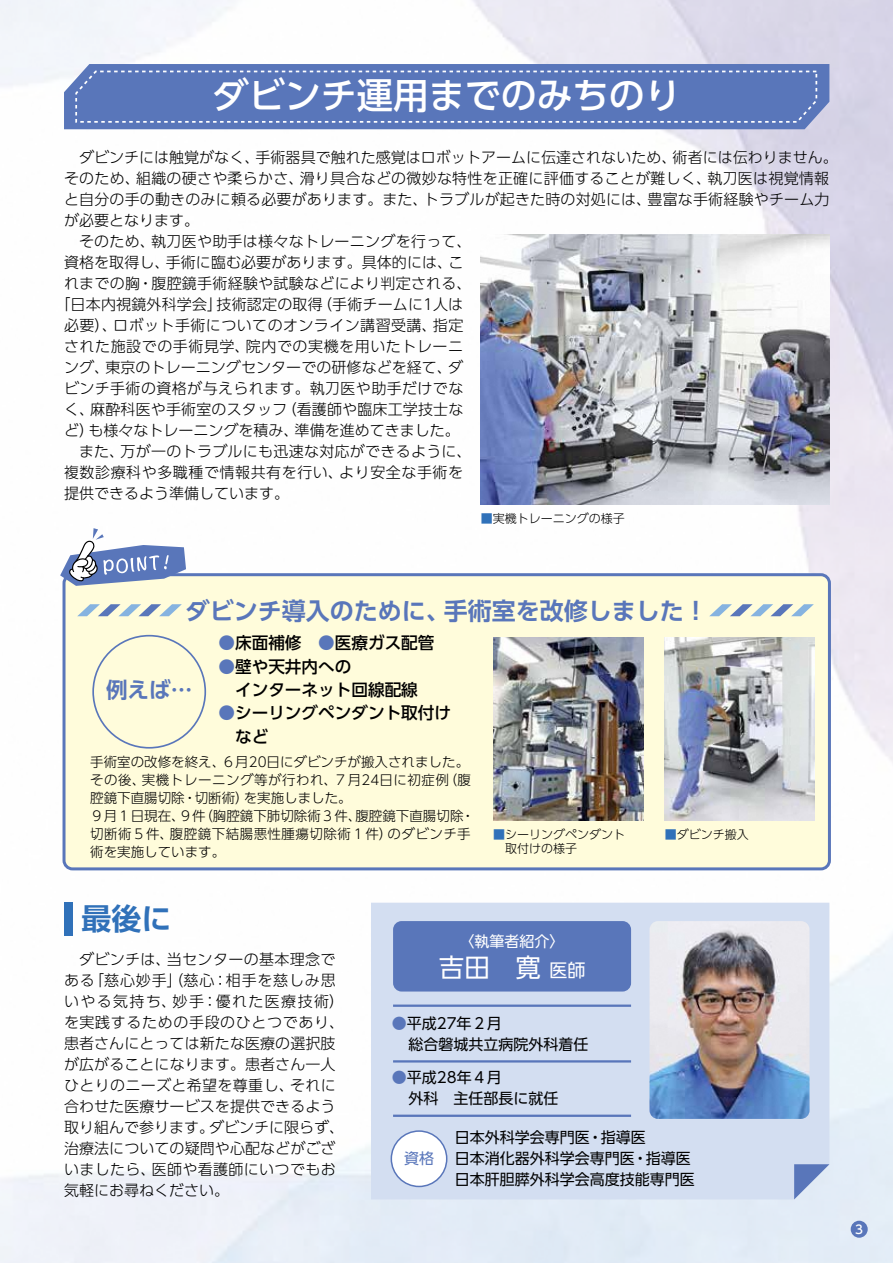
<style>
.page{position:relative;width:893px;height:1263px;background:#fff}
.page>*{position:absolute;margin:0;border:0;box-sizing:border-box;transform-origin:0 0}
.t1{font:500 36px "UD Shin Go Pro";color:#fff}
.t2{font:700 30px "UD Shin Go Pro De";color:#3071b9}
.t3{font:25.5px "UD Shin Go Pro";color:#fff}
.t4{font:700 24px "UD Shin Go Pro De";color:#5976ba}
.t5{font:700 21.6px "UD Shin Go Pro De";color:#5976ba}
.t6{font:500 16.65px/23.2px "UD Shin Go Pro";color:#000}
.t7{font:300 15px/21px "UD Shin Go Pro";letter-spacing:.015em;color:#000}
.t8{font:15px/21px "UD Shin Go Pro";color:#000}
.t9{font:300 15px "UD Shin Go Pro";letter-spacing:.035em;color:#000}
.t10{font:15px "UD Shin Go Pro";color:#fff}
.t11{font:15px "UD Shin Go Pro";color:#5976ba}
.t12{font:300 13.5px/18px "UD Shin Go Pro";color:#000}
.t13{font:300 12px/14.4px "UD Shin Go Pro";color:#000}
.t14{font:500 12px "UD Shin Go Pro";color:#fff}
.s1{color:#3071b9}
.s2{color:#5976ba}
.s3{font-size:18px}
</style>
<div class="page">
<img style="left:0;top:0;width:893px;height:1263px">
<div style="left:371px;top:903px;width:458px;height:296px;background:#d3def1"></div>
<svg style="left:794px;top:1164px;width:35px;height:35px"></svg>
<div style="left:393px;top:921px;width:238px;height:70px;background:#5976ba;border-radius:9px"></div>
<div style="left:64px;top:575px;width:765px;height:294px;background:#fffcdb;border-radius:9px"></div>
<div style="left:63px;top:573px;width:768px;height:297px;border:3px solid #5976ba;border-radius:9px"></div>
<div style="left:64px;top:903px;width:9px;height:33px;background:#3071b9"></div>
<img style="left:481px;top:234px;width:348px;height:270px">
<div style="left:64px;top:64px;width:765px;height:65px;background:#5976ba"></div>
<div style="left:74px;top:70px;width:744px;height:54px;background:#5976ba"></div>
<svg style="left:60px;top:528px;width:126px;height:58px"></svg>
<img style="left:665px;top:637px;width:150px;height:183px">
<img style="left:493px;top:637px;width:150px;height:183px">
<div style="left:92px;top:635px;width:114px;height:114px;border:2px solid #5976ba;border-radius:50%"></div>
<svg style="left:709px;top:604px;width:105px;height:12px"></svg>
<svg style="left:77px;top:604px;width:105px;height:12px"></svg>
<img style="left:649px;top:921px;width:160px;height:198px">
<div style="left:391px;top:1131px;width:56px;height:55px;background:#fff;border-radius:50%"></div>
<div style="left:391px;top:1130px;width:56px;height:57px;border:2px solid #5976ba;border-radius:50%"></div>
<hr style="left:393px;top:1060px;width:238px;height:2px;background:#5976ba">
<hr style="left:393px;top:1114px;width:238px;height:3px;background:#5976ba">
<hr style="left:393px;top:1004px;width:238px;height:3px;background:#5976ba">
<div style="left:851px;top:1221px;width:17px;height:17px;background:#5976ba;border-radius:50%"></div>
<h1 class="t1" style="left:213px;top:66px;width:469px">ダビンチ運用までのみちのり</h1>
<p class="t7" style="left:64px;top:146px;width:775px">　ダビンチには触覚がなく、手術器具で触れた感覚はロボットアームに伝達されないため、術者には伝わりません。</p>
<p class="t7" style="left:64px;top:167px;width:767px">そのため、組織の硬さや柔らかさ、滑り具合などの微妙な特性を正確に評価することが難しく、執刀医は視覚情報</p>
<p class="t7" style="left:64px;top:188px;width:767px">と自分の手の動きのみに頼る必要があります。また、トラブルが起きた時の対処には、豊富な手術経験やチーム力</p>
<p class="t7" style="left:64px;top:209px;width:137px">が必要となります。</p>
<p class="t7" style="left:64px;top:230px;width:409px">　そのため、執刀医や助手は様々なトレーニングを行って、</p>
<p class="t7" style="left:64px;top:251px;width:401px">資格を取得し、手術に臨む必要があります。具体的には、こ</p>
<p class="t7" style="left:64px;top:272px;width:409px">れまでの胸・腹腔鏡手術経験や試験などにより判定される、</p>
<p class="t7" style="left:56px;top:293px;width:409px">「日本内視鏡外科学会」技術認定の取得（手術チームに1人は</p>
<p class="t7" style="left:64px;top:314px;width:401px">必要）、ロボット手術についてのオンライン講習受講、指定</p>
<p class="t9" style="left:64px;top:334px;width:401px">された施設での手術見学、院内での実機を用いたトレーニ</p>
<p class="t7" style="left:64px;top:356px;width:401px">ング、東京のトレーニングセンターでの研修などを経て、ダ</p>
<p class="t7" style="left:64px;top:377px;width:401px">ビンチ手術の資格が与えられます。執刀医や助手だけでな</p>
<p class="t7" style="left:64px;top:398px;width:401px">く、麻酔科医や手術室のスタッフ（看護師や臨床工学技士な</p>
<p class="t7" style="left:64px;top:419px;width:397px">ど）も様々なトレーニングを積み、準備を進めてきました。</p>
<p class="t7" style="left:64px;top:440px;width:409px">　また、万が一のトラブルにも迅速な対応ができるように、</p>
<p class="t9" style="left:64px;top:460px;width:401px">複数診療科や多職種で情報共有を行い、より安全な手術を</p>
<p class="t7" style="left:64px;top:482px;width:227px">提供できるよう準備しています。</p>
<p class="t13" style="left:481px;top:511px;width:145px"><span class="s1">■</span>実機トレーニングの様子</p>
<h3 class="t4" style="left:186px;top:591px;width:524px">ダビンチ導入のために、手術室を改修しました！</h3>
<p class="t6" style="left:218px;top:631px;width:218px"><span class="s2">●</span>床面補修　<span class="s2">●</span>医療ガス配管</p>
<p class="t6" style="left:218px;top:654px;width:201px"><span class="s2">●</span>壁や天井内への<br>　インターネット回線配線</p>
<p class="t6" style="left:218px;top:701px;width:234px"><span class="s2">●</span>シーリングペンダント取付け　など</p>
<h3 class="t5" style="left:106px;top:672px;width:88px">例えば…</h3>
<p class="t12" style="left:90px;top:752px;width:386px">手術室の改修を終え、６月20日にダビンチが搬入されました。その後、実機トレーニング等が行われ、７月24日に初症例（腹腔鏡下直腸切除・切断術）を実施しました。<br>９月１日現在、９件（胸腔鏡下肺切除術３件、腹腔鏡下直腸切除・切断術５件、腹腔鏡下結腸悪性腫瘍切除術１件）のダビンチ手術を実施しています。</p>
<p class="t13" style="left:493px;top:826px;width:133px"><span class="s1">■</span>シーリングペンダント　取付けの様子</p>
<p class="t13" style="left:665px;top:826px;width:85px"><span class="s1">■</span>ダビンチ搬入</p>
<h2 class="t2" style="left:82px;top:894px;width:92px">最後に</h2>
<p class="t7" style="left:64px;top:948px;width:282px">　ダビンチは、当センターの基本理念である「慈心妙手」（慈心：相手を慈しみ思いやる気持ち、妙手：優れた医療技術）を実践するための手段のひとつであり、患者さんにとっては新たな医療の選択肢が広がることになります。患者さん一人ひとりのニーズと希望を尊重し、それに合わせた医療サービスを提供できるよう取り組んで参ります。ダビンチに限らず、治療法についての疑問や心配などがございましたら、医師や看護師にいつでもお気軽にお尋ねください。</p>
<p class="t10" style="left:460px;top:929px;width:106px">〈執筆者紹介〉</p>
<h3 class="t3" style="left:439px;top:947px;width:148px">吉田　寛 <span class="s3">医師</span></h3>
<p class="t8" style="left:408px;top:1012px;width:181px;text-indent:-16px"><span class="s2">●</span>平成27年２月<br>総合磐城共立病院外科着任</p>
<p class="t8" style="left:408px;top:1067px;width:151px;text-indent:-16px"><span class="s2">●</span>平成28年４月<br>外科　主任部長に就任</p>
<p class="t11" style="left:404px;top:1146px;width:31px">資格</p>
<p class="t8" style="left:455px;top:1126px;width:241px">日本外科学会専門医・指導医<br>日本消化器外科学会専門医・指導医日本肝胆膵外科学会高度技能専門医</p>
<p class="t14" style="left:855px;top:1219px;width:9px">3</p>
</div>
